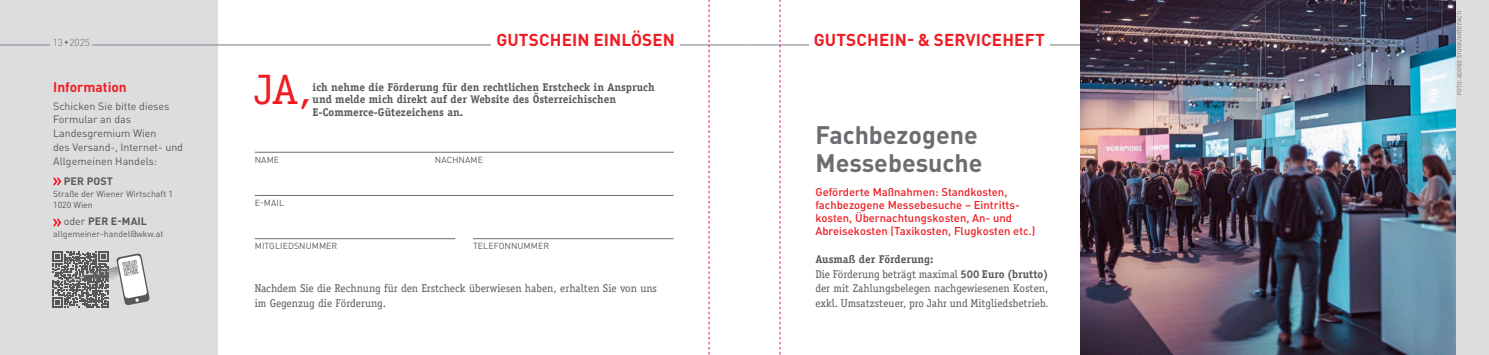
<style>
.page{position:relative;width:1489px;height:355px;background:#fff}
.page>*{position:absolute;margin:0;border:0;box-sizing:border-box;transform-origin:0 0}
.t1{font:42.62px "Officina Serif";color:#ee1d23}
.t2{font:700 25px/27.5px "DIN Pro";color:#6c6d70}
.t3{font:700 17px "DIN Pro";letter-spacing:.01em;color:#ee1d23}
.t4{font:700 13.75px "DIN Pro";color:#ee1d23}
.t5{font:11.25px/14.4px "Officina Serif";color:#57585a}
.t6{font:500 11.25px/13.1px "DIN Pro";color:#ee1d23}
.t7{font:700 11.25px/12.5px "Officina Serif";color:#57585a}
.t8{font:10.62px/13.8px "DIN Pro";color:#57585a}
.t9{font:700 10.62px "DIN Pro";letter-spacing:.01em;color:#57585a}
.t10{font:300 10px "DIN Pro";color:#6c6d70}
.t11{font:8.75px/11.2px "DIN Pro";color:#57585a}
.t12{font:5.62px "DIN Pro";letter-spacing:.01em;color:#6c6d70}
.s1{font-weight:400}
.s2{font-weight:700}
</style>
<div class="page">
<div style="left:0;top:0;width:218px;height:354px;background:#dcdddf"></div>
<hr style="left:0;top:44px;width:744px;height:1px;background:#939598">
<hr style="left:744px;top:44px;width:744px;height:1px;background:#939598">
<div style="left:491px;top:32px;width:189px;height:14px;background:#fff"></div>
<div style="left:808px;top:32px;width:241px;height:14px;background:#fff"></div>
<div style="left:1324px;top:0;width:164px;height:354px;background:#dcdddf"></div>
<img style="left:1079px;top:0;width:376px;height:354px">
<div style="left:51px;top:38px;width:41px;height:8px;background:#dcdddf"></div>
<hr style="left:255px;top:152px;width:418px;height:1px;background:#6c6d70">
<hr style="left:255px;top:195px;width:418px;height:1px;background:#6c6d70">
<hr style="left:255px;top:238px;width:200px;height:1px;background:#6c6d70">
<hr style="left:473px;top:238px;width:200px;height:1px;background:#6c6d70">
<svg style="left:53px;top:177px;width:8px;height:8px"></svg>
<svg style="left:53px;top:218px;width:8px;height:8px"></svg>
<svg style="left:52px;top:251px;width:98px;height:56px"></svg>
<svg style="left:779px;top:0;width:1px;height:354px"></svg>
<svg style="left:708px;top:0;width:1px;height:354px"></svg>
<p class="t10" style="left:53px;top:35px;width:39px">13 ◆ 2025</p>
<p class="t4" style="left:53px;top:78px;width:75px">Information</p>
<p class="t8" style="left:53px;top:98px;width:131px">Schicken Sie bitte dieses<br>Formular an das<br>Landesgremium Wien<br>des Versand-, Internet- und<br>Allgemeinen Handels:</p>
<p class="t9" style="left:64px;top:174px;width:51px">PER POST</p>
<p class="t11" style="left:53px;top:187px;width:121px">Straße der Wiener Wirtschaft 1<br>1020 Wien</p>
<p class="t9" style="left:64px;top:214px;width:85px"><span class="s1">oder</span> PER E-MAIL</p>
<p class="t11" style="left:53px;top:227px;width:112px">allgemeiner-handel@wkw.at</p>
<h3 class="t3" style="left:496px;top:28px;width:180px">GUTSCHEIN EINLÖSEN</h3>
<h3 class="t3" style="left:813px;top:28px;width:232px">GUTSCHEIN- &amp; SERVICEHEFT</h3>
<h1 class="t1" style="left:254px;top:65px;width:58px">JA,</h1>
<p class="t7" style="left:312px;top:80px;width:343px">ich nehme die Förderung für den rechtlichen Erstcheck in Anspruch und melde mich direkt auf der Website des Österreichischen<br>E-Commerce-Gütezeichens an.</p>
<p class="t11" style="left:255px;top:154px;width:26px">NAME</p>
<p class="t11" style="left:435px;top:154px;width:50px">NACHNAME</p>
<p class="t11" style="left:255px;top:197px;width:31px">E-MAIL</p>
<p class="t11" style="left:255px;top:240px;width:84px">MITGLIEDSNUMMER</p>
<p class="t11" style="left:473px;top:240px;width:78px">TELEFONNUMMER</p>
<p class="t5" style="left:255px;top:281px;width:403px">Nachdem Sie die Rechnung für den Erstcheck überwiesen haben, erhalten Sie von uns im Gegenzug die Förderung.</p>
<h2 class="t2" style="left:815px;top:120px;width:169px">Fachbezogene<br>Messebesuche</h2>
<p class="t6" style="left:815px;top:184px;width:221px">Geförderte Maßnahmen: Standkosten, fachbezogene Messebesuche – Eintritts&shy;kosten, Übernachtungskosten, An- und Abreisekosten (Taxikosten, Flugkosten etc.)</p>
<p class="t5" style="left:815px;top:252px;width:235px"><span class="s2">Ausmaß der Förderung:<br></span>Die Förderung beträgt maximal <span class="s2">500 Euro (brutto) </span>der mit Zahlungsbelegen nachgewiesenen Kosten, exkl. Umsatzsteuer, pro Jahr und Mitgliedsbetrieb.</p>
<p class="t12" style="left:1455px;top:95px;width:86px;rotate:-90deg">FOTO: ADOBE STOCK/ARTEFACTI</p>
</div>
